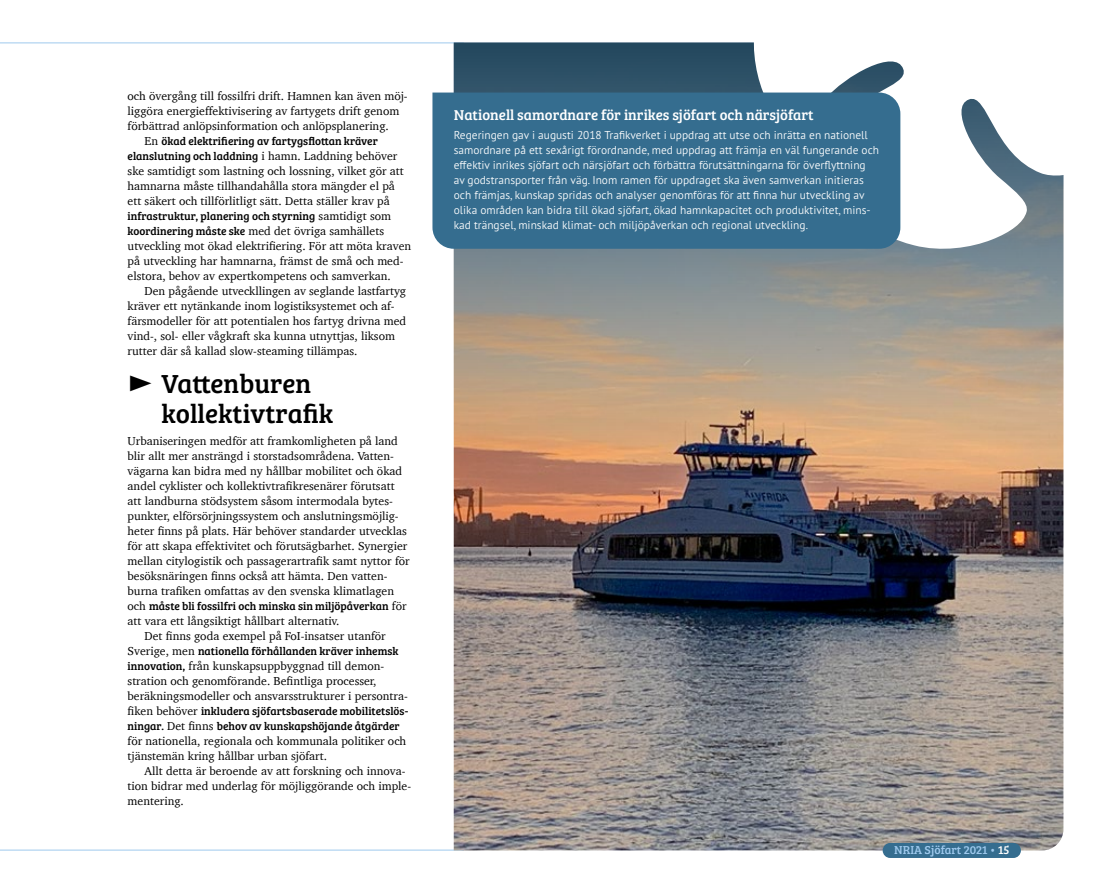
<style>
.page{position:relative;width:1106px;height:893px;background:#fff}
.page>*{position:absolute;margin:0;border:0;box-sizing:border-box;transform-origin:0 0}
.t1{font:27px/30px "Bree Serif";color:#000}
.t2{font:14.85px "Bree Serif";color:#fff}
.t3{font:11.85px/15px "Charter";color:#000}
.t4{font:11.85px "Bree Serif";color:#9ec9ed}
.t5{font:300 11.4px/15px "PT Sans Pro";color:#fff}
.t6{font:11.4px/15px "Bree Serif";color:#000;text-align:center}
.s1{font-family:"Charter";font-size:11.85px}
.s2{font-family:"Bree Serif";font-size:11.4px}
.s3{color:#fff}
</style>
<div class="page">
<svg style="left:0;top:43px;width:454px;height:807px"></svg>
<img style="left:454px;top:43px;width:609px;height:807px">
<svg style="left:750px;top:42px;width:314px;height:210px"></svg>
<div style="left:432px;top:93px;width:468px;height:156px;background:#356d8f"></div>
<div style="left:882px;top:843px;width:138px;height:15px;background:#356d8f;border-radius:8px"></div>
<svg style="left:130px;top:375px;width:22px;height:16px"></svg>
<p class="t3" style="left:128px;top:88px;width:281px">och övergång till fossilfri drift. Hamnen kan även möj&shy;liggöra energieffektivisering av fartygets drift genom förbättrad anlöpsinformation och anlöpsplanering.</p>
<p class="t6" style="left:128px;top:133px;width:271px"><span class="s1">En</span> ökad elektrifiering av fartygsflottan kräver elanslutning och laddning <span class="s1">i hamn. Laddning behöver</span></p>
<p class="t3" style="left:128px;top:163px;width:278px">ske samtidigt som lastning och lossning, vilket gör att hamnarna måste tillhandahålla stora mängder el på ett säkert och tillförlitligt sätt. Detta ställer krav på</p>
<p class="t6" style="left:128px;top:208px;width:265px">infrastruktur, planering och styrning <span class="s1">samtidigt som</span></p>
<p class="t3" style="left:128px;top:223px;width:285px"><span class="s2">koordinering måste ske</span> med det övriga samhällets utveckling mot ökad elektrifiering. För att möta kraven på utveckling har hamnarna, främst de små och med&shy;elstora, behov av expertkompetens och samverkan.</p>
<p class="t3" style="left:128px;top:283px;width:280px;text-indent:17px">Den pågående utveckllingen av seglande lastfartyg kräver ett nytänkande inom logistiksystemet och af&shy;färsmodeller för att potentialen hos fartyg drivna med vind-, sol- eller vågkraft ska kunna utnyttjas, liksom rutter där så kallad slow-steaming tillämpas.</p>
<h1 class="t1" style="left:162px;top:367px;width:173px">Vattenburen kollektivtrafik</h1>
<p class="t3" style="left:128px;top:433px;width:283px">Urbaniseringen medför att framkomligheten på land blir allt mer ansträngd i storstadsområdena. Vatten&shy;vägarna kan bidra med ny hållbar mobilitet och ökad andel cyklister och kollektivtrafikresenärer förutsatt att landburna stödsystem såsom intermodala bytes&shy;punkter, elförsörjningssystem och anslutningsmöjlig&shy;heter finns på plats. Här behöver standarder utvecklas för att skapa effektivitet och förutsägbarhet. Synergier mellan citylogistik och passagerartrafik samt nyttor för besöksnäringen finns också att hämta. Den vatten&shy;burna trafiken omfattas av den svenska klimatlagen</p>
<p class="t6" style="left:128px;top:598px;width:280px"><span class="s1">och</span> måste bli fossilfri och minska sin miljöpåverkan <span class="s1">för</span></p>
<p class="t3" style="left:145px;top:613px;width:243px;text-indent:-17px">att vara ett långsiktigt hållbart alternativ.<br>Det finns goda exempel på FoI-insatser utanför</p>
<p class="t6" style="left:128px;top:643px;width:272px"><span class="s1">Sverige, men</span> nationella förhållanden kräver inhemsk</p>
<p class="t3" style="left:128px;top:658px;width:282px"><span class="s2">innovation,</span> från kunskapsuppbyggnad till demon&shy;stration och genomförande. Befintliga processer, beräkningsmodeller och ansvarsstrukturer i persontra-</p>
<p class="t6" style="left:128px;top:703px;width:282px;text-align:left"><span class="s1">fiken behöver</span> inkludera sjöfartsbaserade mobilitetslös&shy;ningar. <span class="s1">Det finns</span> behov av kunskapshöjande åtgärder</p>
<p class="t3" style="left:128px;top:733px;width:280px">för nationella, regionala och kommunala politiker och tjänstemän kring hållbar urban sjöfart.</p>
<p class="t3" style="left:128px;top:763px;width:285px;text-indent:17px">Allt detta är beroende av att forskning och innova&shy;tion bidrar med underlag för möjliggörande och imple&shy;mentering.</p>
<p class="t2" style="left:454px;top:103px;width:362px">Nationell samordnare för inrikes sjöfart och närsjöfart</p>
<p class="t5" style="left:454px;top:127px;width:427px">Regeringen gav i augusti 2018 Trafikverket i uppdrag att utse och inrätta en nationell samordnare på ett sexårigt förordnande, med uppdrag att främja en väl fungerande och effektiv inrikes sjöfart och närsjöfart och förbättra förutsättningarna för överflyttning av godstransporter från väg. Inom ramen för uppdraget ska även samverkan initieras och främjas, kunskap spridas och analyser genomföras för att finna hur utveckling av olika områden kan bidra till ökad sjöfart, ökad hamnkapacitet och produktivitet, mins&shy;kad trängsel, minskad klimat- och miljöpåverkan och regional utveckling.</p>
<p class="t4" style="left:894px;top:841px;width:117px">NRIA Sjöfart 2021 • <span class="s3">15</span></p>
</div>
